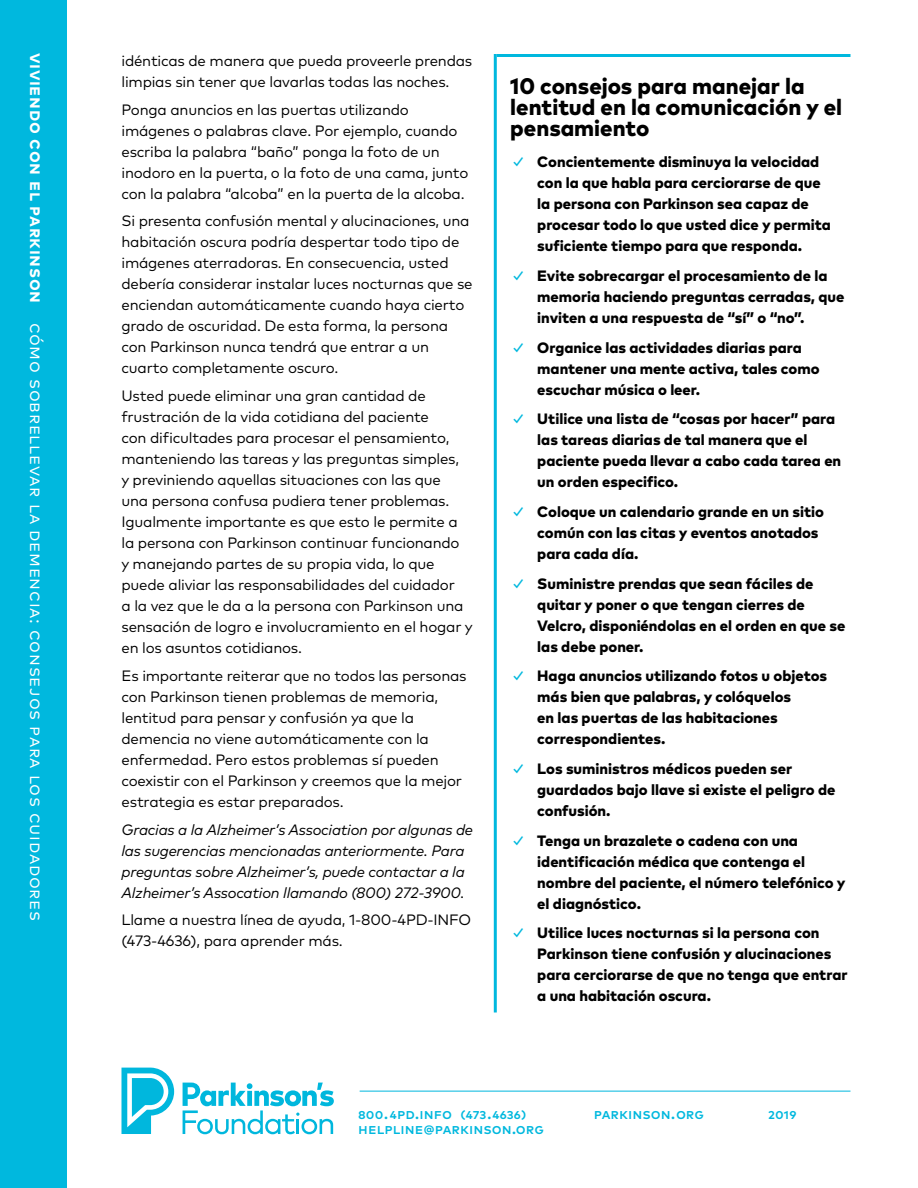
<style>
.page{position:relative;width:918px;height:1188px;background:#fff}
.page>*{position:absolute;margin:0;border:0;box-sizing:border-box;transform-origin:0 0}
.t1{font:800 22.5px/21px "Mark OT";color:#000}
.t2{font:18px "Mark OT";letter-spacing:.04em;color:#fff}
.t3{font:15px/21px "Mark OT";letter-spacing:-.015em;color:#000}
.t4{font:800 15px/21px "Mark OT";color:#000}
.t5{font:italic 15px/21px "Mark OT";letter-spacing:-.015em;color:#000}
.t6{font:500 15px "Mark OT";letter-spacing:.005em;color:#00b8de}
.s1{font-weight:700}
.s2{font-weight:500;color:#00b8de}
</style>
<div class="page">
<svg style="left:122px;top:1068px;width:52px;height:66px"></svg>
<svg style="left:183px;top:1083px;width:151px;height:51px"></svg>
<hr style="left:360px;top:1091px;width:490px;height:1px;background:#00b8de">
<hr style="left:497px;top:54px;width:354px;height:3px;background:#00b8de">
<hr style="left:494px;top:54px;width:3px;height:958px;background:#00b8de">
<div style="left:0;top:0;width:68px;height:1188px;background:#00b8de"></div>
<p class="t2" style="left:47px;top:53px;width:870px;rotate:90deg"><span class="s1">Viviendo con el Parkinson</span> Cómo sobrellevar la demencia: Consejos para los cuidadores</p>
<p class="t3" style="left:122px;top:50px;width:352px">idénticas de manera que pueda proveerle prendas limpias sin tener que lavarlas todas las noches.</p>
<p class="t3" style="left:122px;top:99px;width:349px">Ponga anuncios en las puertas utilizando imágenes o palabras clave. Por ejemplo, cuando escriba la palabra “baño” ponga la foto de un inodoro en la puerta, o la foto de una cama, junto con la palabra “alcoba” en la puerta de la alcoba.</p>
<p class="t3" style="left:122px;top:210px;width:353px">Si presenta confusión mental y alucinaciones, una habitación oscura podría despertar todo tipo de imágenes aterradoras. En consecuencia, usted debería considerar instalar luces nocturnas que se enciendan automáticamente cuando haya cierto grado de oscuridad. De esta forma, la persona con Parkinson nunca tendrá que entrar a un cuarto completamente oscuro.</p>
<p class="t3" style="left:122px;top:385px;width:353px">Usted puede eliminar una gran cantidad de frustración de la vida cotidiana del paciente<br>con dificultades para procesar el pensamiento, manteniendo las tareas y las preguntas simples,<br>y previniendo aquellas situaciones con las que<br>una persona confusa pudiera tener problemas.<br>Igualmente importante es que esto le permite a la persona con Parkinson continuar funcionando<br>y manejando partes de su propia vida, lo que puede aliviar las responsabilidades del cuidador<br>a la vez que le da a la persona con Parkinson una sensación de logro e involucramiento en el hogar y en los asuntos cotidianos.</p>
<p class="t3" style="left:122px;top:665px;width:347px">Es importante reiterar que no todos las personas con Parkinson tienen problemas de memoria, lentitud para pensar y confusión ya que la demencia no viene automáticamente con la enfermedad. Pero estos problemas sí pueden coexistir con el Parkinson y creemos que la mejor estrategia es estar preparados.</p>
<p class="t5" style="left:122px;top:819px;width:353px">Gracias a la Alzheimer’s Association por algunas de las sugerencias mencionadas anteriormente. Para preguntas sobre Alzheimer’s, puede contactar a la Alzheimer’s Assocation llamando (800) 272-3900.</p>
<p class="t3" style="left:122px;top:909px;width:351px">Llame a nuestra línea de ayuda, 1-800-4PD-INFO (473-4636), para aprender más.</p>
<h1 class="t1" style="left:510px;top:75px;width:333px">10 consejos para manejar la lentitud en la comunicación y el pensamiento</h1>
<p class="t4" style="left:537px;top:151px;width:295px;text-indent:-27px"><span class="s2">✓</span> Concientemente disminuya la velocidad con la que habla para cerciorarse de que la persona con Parkinson sea capaz de procesar todo lo que usted dice y permita suficiente tiempo para que responda.</p>
<p class="t4" style="left:537px;top:265px;width:309px;text-indent:-27px"><span class="s2">✓</span> Evite sobrecargar el procesamiento de la memoria haciendo preguntas cerradas, que inviten a una respuesta de “sí” o “no”.</p>
<p class="t4" style="left:537px;top:336px;width:284px;text-indent:-27px"><span class="s2">✓</span> Organice las actividades diarias para mantener una mente activa, tales como escuchar música o leer.</p>
<p class="t4" style="left:537px;top:408px;width:306px;text-indent:-27px"><span class="s2">✓</span> Utilice una lista de “cosas por hacer” para las tareas diarias de tal manera que el paciente pueda llevar a cabo cada tarea en un orden especifico.</p>
<p class="t4" style="left:537px;top:501px;width:288px;text-indent:-27px"><span class="s2">✓</span> Coloque un calendario grande en un sitio común con las citas y eventos anotados para cada día.</p>
<p class="t4" style="left:537px;top:572px;width:310px;text-indent:-27px"><span class="s2">✓</span> Suministre prendas que sean fáciles de quitar y poner o que tengan cierres de Velcro, disponiéndolas en el orden en que se las debe poner.</p>
<p class="t4" style="left:537px;top:665px;width:291px;text-indent:-27px"><span class="s2">✓</span> Haga anuncios utilizando fotos u objetos más bien que palabras, y colóquelos<br>en las puertas de las habitaciones correspondientes.</p>
<p class="t4" style="left:537px;top:758px;width:300px;text-indent:-27px"><span class="s2">✓</span> Los suministros médicos pueden ser guardados bajo llave si existe el peligro de confusión.</p>
<p class="t4" style="left:537px;top:829px;width:310px;text-indent:-27px"><span class="s2">✓</span> Tenga un brazalete o cadena con una identificación médica que contenga el nombre del paciente, el número telefónico y el diagnóstico.</p>
<p class="t4" style="left:537px;top:922px;width:312px;text-indent:-27px"><span class="s2">✓</span> Utilice luces nocturnas si la persona con Parkinson tiene confusión y alucinaciones para cerciorarse de que no tenga que entrar a una habitación oscura.</p>
<p class="t6" style="left:358px;top:1104px;width:170px">800.4PD.IN FO (473.4636)</p>
<p class="t6" style="left:594px;top:1104px;width:112px">parkinson.org</p>
<p class="t6" style="left:768px;top:1104px;width:30px">2019</p>
<p class="t6" style="left:358px;top:1119px;width:187px">helpline@parkinson.org</p>
</div>
